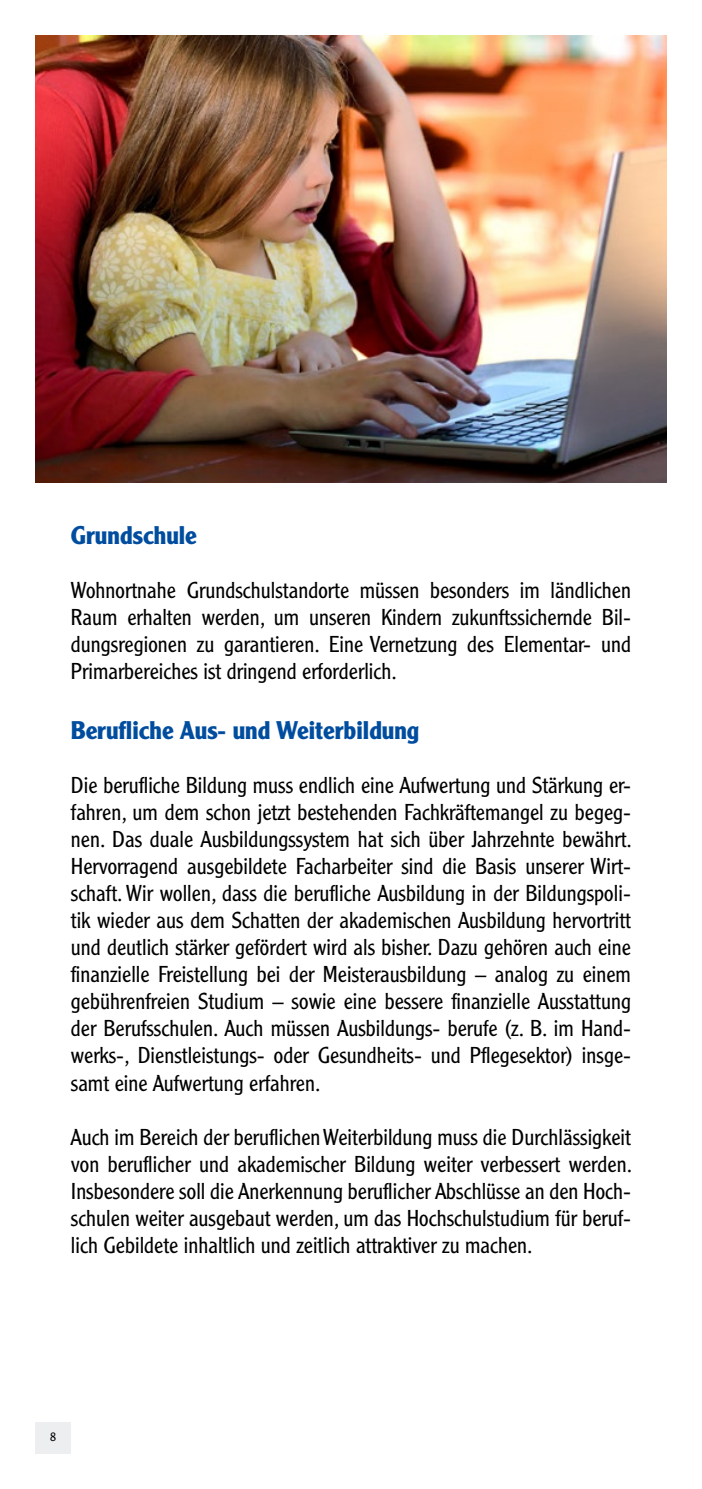
<style>
.page{position:relative;width:702px;height:1489px;background:#fff}
.page>*{position:absolute;margin:0;border:0;box-sizing:border-box;transform-origin:0 0}
.t1{font:700 25px "Clearface Gothic LT Std";color:#004d9f}
.t2{font:300 22.5px/27px "Clearface Gothic LT Std";color:#000;text-align:justify}
.t3{font:300 12.5px "Clearface Gothic LT Std";color:#000}
</style>
<div class="page">
<div style="left:35px;top:1421px;width:36px;height:32px;background:#edeeef"></div>
<img style="left:35px;top:35px;width:631px;height:447px">
<p class="t1" style="left:71px;top:521px;width:127px">Grundschule</p>
<p class="t2" style="left:71px;top:576px;width:561px">Wohnortnahe Grundschulstandorte müssen besonders im ländlichen Raum erhalten werden, um unseren Kindern zukunftssichernde Bil&shy;dungsregionen zu garantieren. Eine Vernetzung des Elementar- und Primarbereiches ist dringend erforderlich.</p>
<p class="t1" style="left:71px;top:716px;width:350px">Berufliche Aus- und Weiterbildung</p>
<p class="t2" style="left:71px;top:771px;width:562px">Die berufliche Bildung muss endlich eine Aufwertung und Stärkung er&shy;fahren, um dem schon jetzt bestehenden Fachkräftemangel zu begeg&shy;nen. Das duale Ausbildungssystem hat sich über Jahrzehnte bewährt.<br>Hervorragend ausgebildete Facharbeiter sind die Basis unserer Wirt&shy;schaft. Wir wollen, dass die berufliche Ausbildung in der Bildungspoli&shy;tik wieder aus dem Schatten der akademischen Ausbildung hervortritt und deutlich stärker gefördert wird als bisher. Dazu gehören auch eine finanzielle Freistellung bei der Meisterausbildung – analog zu einem gebü hrenfreien Studium – sowie eine bessere finanzielle Ausstattung der Berufsschulen. Auch müssen Ausbildungs- berufe (z. B. im Hand&shy;werks-, Dienstleistungs- oder Gesundheits- und Pflegesektor) insge&shy;samt eine Aufwertung erfahren.</p>
<p class="t2" style="left:71px;top:1122px;width:562px">Auch im Bereich der beruflichen Weiterbildung muss die Durchlässigkeit von beruflicher und akademischer Bildung weiter verbessert werden.<br>Insbesondere soll die Anerkennung beruflicher Abschlüsse an den Hoch&shy;schulen weiter ausgebaut werden, um das Hochschulstudium für beruf&shy;lich Gebildete inhaltlich und zeitlich attraktiver zu machen.</p>
<p class="t3" style="left:50px;top:1429px;width:8px">8</p>
</div>
